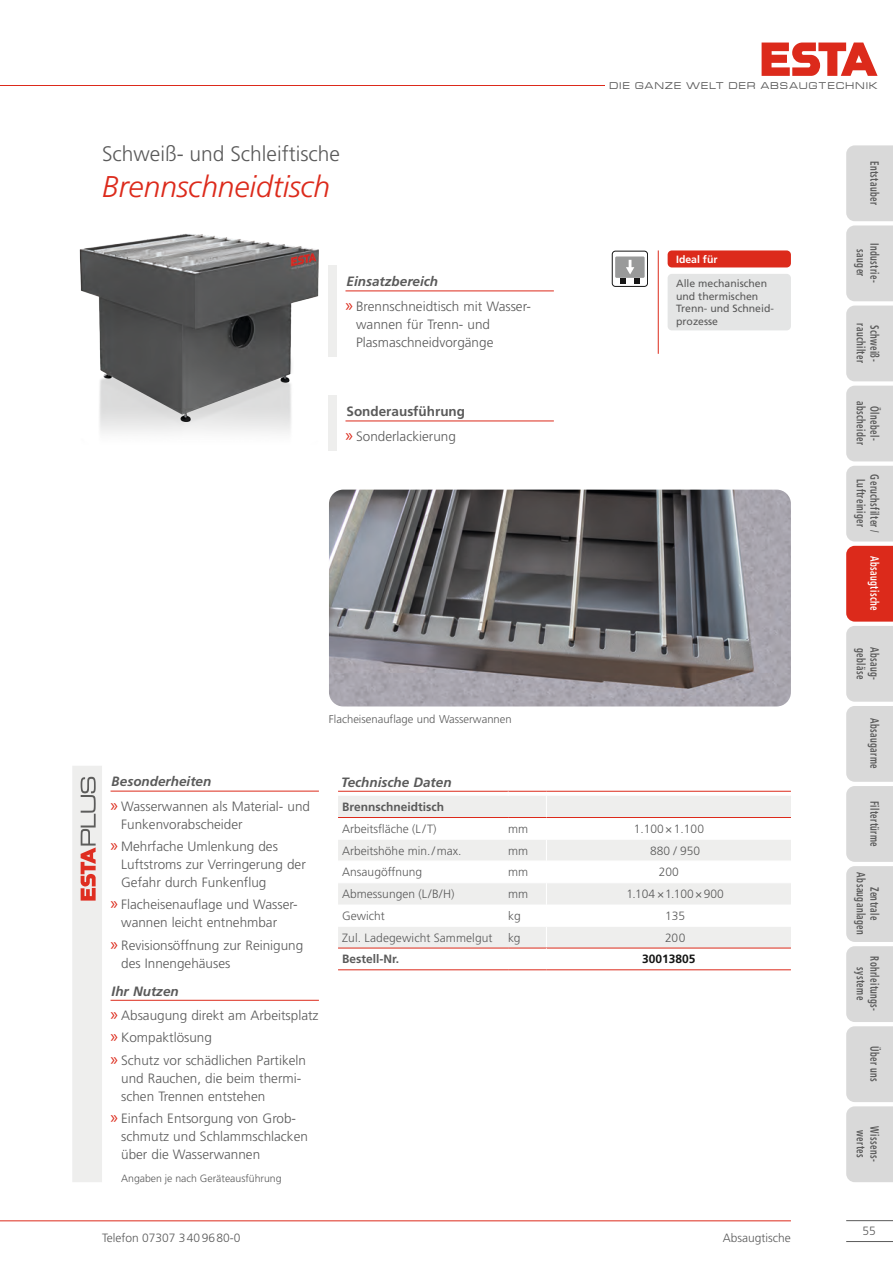
<style>
.page{position:relative;width:893px;height:1263px;background:#fff}
.page>*{position:absolute;margin:0;border:0;box-sizing:border-box;transform-origin:0 0}
.t1{font:italic 300 30px "Frutiger LT Std";letter-spacing:-.005em;color:#dc2a1b}
.t2{font:300 21px "Frutiger LT Std";color:#5a5a5a}
.t3{font:300 13.5px/18px "Frutiger LT Std";color:#5a5a5a}
.t4{font:700 13.5px/24.5px "Frutiger LT Std";color:#5a5a5a}
.t5{font:italic 700 13.5px "Frutiger LT Std";color:#5a5a5a}
.t6{font:300 12px "Frutiger LT Std";color:#5a5a5a}
.t7{font:700 condensed 12px/13.5px "Frutiger LT Std";letter-spacing:.04em;color:#5a5a5a;text-align:center;scale:.75 1}
.t8{font:700 12px "Frutiger LT Std";color:#5a5a5a}
.t9{font:700 condensed 12px "Frutiger LT Std";letter-spacing:.04em;color:#fff;scale:.75 1}
.t10{font:700 12px "Frutiger LT Std";color:#131413}
.t11{font:300 11.25px "Frutiger LT Std";color:#5a5a5a}
.t12{font:10.5px/12.6px "Frutiger LT Std";color:#5a5a5a}
.t13{font:300 10.5px "Frutiger LT Std";color:#5a5a5a}
.t14{font:700 10.5px "Frutiger LT Std";color:#fff}
.t15{font:10.2px "Microgramma D Medi Exte";letter-spacing:.15em;color:#5a5a5a;scale:.95 1}
.s1{font-weight:700;font-style:italic}
.s2{font-family:"Myriad Pro";font-weight:400;font-size:18px;color:#dc2a1b}
.s3{font-weight:300}
</style>
<div class="page">
<hr style="left:0;top:1220px;width:791px;height:1px;background:#dc2a1b">
<hr style="left:846px;top:1220px;width:47px;height:1px;background:#5a5a5a">
<hr style="left:846px;top:1241px;width:47px;height:1px;background:#5a5a5a">
<img style="left:79px;top:234px;width:250px;height:199px">
<img style="left:329px;top:490px;width:462px;height:216px">
<div style="left:612px;top:251px;width:36px;height:36px;border:1px solid #161616;border-radius:3px"></div>
<div style="left:615px;top:256px;width:30px;height:22px;background:#999a9a"></div>
<svg style="left:620px;top:260px;width:20px;height:24px"></svg>
<hr style="left:658px;top:250px;width:1px;height:104px;background:#dc2a1b">
<hr style="left:0;top:85px;width:605px;height:1px;background:#dc2a1b">
<svg style="left:762px;top:43px;width:115px;height:33px"></svg>
<svg style="left:846px;top:145px;width:47px;height:1037px;background:#dbcecd"></svg>
<div style="left:668px;top:274px;width:123px;height:56px;background:#e4e5e5;border-radius:4px"></div>
<div style="left:668px;top:250px;width:123px;height:17px;background:#dc2a1b;border-radius:4px"></div>
<svg style="left:547px;top:796px;width:244px;height:152px;fill:#eeeeed"></svg>
<hr style="left:338px;top:791px;width:170px;height:1px;background:#dc2a1b">
<hr style="left:508px;top:791px;width:38px;height:1px;background:#dc2a1b">
<hr style="left:546px;top:791px;width:245px;height:1px;background:#dc2a1b">
<hr style="left:546px;top:817px;width:245px;height:1px;background:#dc2a1b">
<hr style="left:546px;top:839px;width:245px;height:1px;background:#fff">
<hr style="left:546px;top:861px;width:245px;height:1px;background:#fff">
<hr style="left:546px;top:882px;width:245px;height:1px;background:#fff">
<hr style="left:546px;top:926px;width:245px;height:1px;background:#fff">
<hr style="left:546px;top:948px;width:245px;height:1px;background:#dc2a1b">
<svg style="left:338px;top:796px;width:209px;height:153px"></svg>
<hr style="left:338px;top:969px;width:170px;height:1px;background:#dc2a1b">
<hr style="left:508px;top:969px;width:38px;height:1px;background:#dc2a1b">
<hr style="left:546px;top:969px;width:245px;height:1px;background:#dc2a1b">
<div style="left:328px;top:396px;width:9px;height:55px;background:#eeeeed"></div>
<hr style="left:345px;top:421px;width:209px;height:1px;background:#dc2a1b">
<div style="left:328px;top:265px;width:9px;height:92px;background:#eeeeed"></div>
<hr style="left:345px;top:291px;width:209px;height:1px;background:#dc2a1b">
<svg style="left:72px;top:766px;width:30px;height:416px;background:#eae3e1"></svg>
<hr style="left:111px;top:791px;width:208px;height:1px;background:#dc2a1b">
<hr style="left:111px;top:1000px;width:208px;height:1px;background:#dc2a1b">
<h2 class="t2" style="left:102px;top:142px;width:240px">Schweiß- und Schleiftische</h2>
<h1 class="t1" style="left:102px;top:170px;width:230px">Brennschneidtisch</h1>
<p class="t15" style="left:609px;top:79px;width:284px">DIE GANZE WELT DER ABSAUGTECHNIK</p>
<p class="t7" style="left:881px;top:161px;width:60px;rotate:90deg">Entstauber</p>
<p class="t3" style="left:345px;top:270px;width:187px;line-height:24.5px"><span class="s1">Einsatzbereich<br></span><span class="s2">»</span> Brennschneidtisch mit Wasser-</p>
<p class="t3" style="left:356px;top:315px;width:139px">wannen für Trenn- und<br>Plasmaschneidvorgänge</p>
<p class="t4" style="left:345px;top:399px;width:121px">Sonderausführung <span class="s2">»</span> <span class="s3">Sonderlackierung</span></p>
<p class="t14" style="left:676px;top:253px;width:43px">Ideal für</p>
<p class="t12" style="left:676px;top:277px;width:99px">Alle mechanischen und thermischen<br>Trenn- und Schneid&shy;prozesse</p>
<p class="t11" style="left:329px;top:713px;width:184px">Flacheisenauflage und Wasserwannen</p>
<p class="t3" style="left:111px;top:770px;width:201px;line-height:24.5px"><span class="s1">Besonderheiten<br></span><span class="s2">»</span> Wasserwannen als Material- und</p>
<p class="t3" style="left:111px;top:813px;width:169px;line-height:22.2px;text-indent:11px">Funkenvorabscheider<br><span class="s2">»</span> Mehrfache Umlenkung des</p>
<p class="t3" style="left:121px;top:856px;width:186px">Luftstroms zur Verringerung der<br>Gefahr durch Funkenflug</p>
<p class="t3" style="left:121px;top:896px;width:178px;text-indent:-11px"><span class="s2">»</span> Flacheisenauflage und Wasser&shy;wannen leicht entnehmbar</p>
<p class="t3" style="left:121px;top:936px;width:184px;text-indent:-11px"><span class="s2">»</span> Revisionsöffnung zur Reinigung des Innengehäuses</p>
<p class="t3" style="left:111px;top:979px;width:210px;line-height:24.5px"><span class="s1">Ihr Nutzen<br></span><span class="s2">»</span> Absaugung direkt am Arbeitsplatz</p>
<p class="t3" style="left:111px;top:1027px;width:197px;line-height:22.2px"><span class="s2">»</span> Kompaktlösung<br><span class="s2">»</span> Schutz vor schädlichen Partikeln</p>
<p class="t3" style="left:121px;top:1069px;width:182px">und Rauchen, die beim thermi&shy;schen Trennen entstehen</p>
<p class="t3" style="left:121px;top:1109px;width:188px;text-indent:-11px"><span class="s2">»</span> Einfach Entsorgung von Grob&shy;schmutz und Schlammschlacken über die Wasserwannen</p>
<p class="t13" style="left:121px;top:1172px;width:162px">Angaben je nach Geräteausführung</p>
<p class="t5" style="left:341px;top:774px;width:112px">Technische Daten</p>
<p class="t8" style="left:342px;top:800px;width:103px">Brennschneidtisch</p>
<p class="t6" style="left:342px;top:822px;width:96px">Arbeitsfläche (L /T)</p>
<p class="t6" style="left:508px;top:822px;width:21px">mm</p>
<p class="t6" style="left:634px;top:822px;width:72px">1.100×1.100</p>
<p class="t6" style="left:342px;top:844px;width:121px">Arbeitshöhe min./max.</p>
<p class="t6" style="left:508px;top:844px;width:21px">mm</p>
<p class="t6" style="left:650px;top:844px;width:52px">880 / 950</p>
<p class="t6" style="left:342px;top:865px;width:81px">Ansaugöffnung</p>
<p class="t6" style="left:508px;top:865px;width:21px">mm</p>
<p class="t6" style="left:659px;top:865px;width:22px">200</p>
<p class="t6" style="left:342px;top:887px;width:114px">Abmessungen (L/B/H)</p>
<p class="t6" style="left:508px;top:887px;width:21px">mm</p>
<p class="t6" style="left:627px;top:887px;width:99px">1.104 ×1.100×900</p>
<p class="t6" style="left:342px;top:909px;width:44px">Gewicht</p>
<p class="t6" style="left:508px;top:909px;width:14px">kg</p>
<p class="t6" style="left:665px;top:909px;width:22px">135</p>
<p class="t6" style="left:342px;top:931px;width:152px">Zul. Ladegewicht Sammelgut</p>
<p class="t6" style="left:508px;top:931px;width:14px">kg</p>
<p class="t6" style="left:665px;top:931px;width:22px">200</p>
<p class="t8" style="left:342px;top:952px;width:58px">Bestell-Nr.</p>
<p class="t10" style="left:642px;top:952px;width:55px">30013805</p>
<p class="t6" style="left:102px;top:1231px;width:140px">Telefon 07307 3409680-0</p>
<p class="t6" style="left:723px;top:1231px;width:70px">Absaugtische</p>
<p class="t7" style="left:881px;top:243px;width:54px;rotate:90deg">Industrie&shy;sauger</p>
<p class="t7" style="left:868px;top:323px;width:54px;rotate:90deg">rauchilter</p>
<p class="t7" style="left:881px;top:325px;width:50px;rotate:90deg">Schweiß-</p>
<p class="t7" style="left:881px;top:401px;width:60px;rotate:90deg">Ölnebel&shy;abscheider</p>
<p class="t7" style="left:881px;top:474px;width:78px;rotate:90deg">Geruchsfilter /<br>Luftreiniger</p>
<p class="t9" style="left:882px;top:556px;width:74px;rotate:90deg">Absaugtische</p>
<p class="t7" style="left:868px;top:648px;width:43px;rotate:90deg">gebläse</p>
<p class="t7" style="left:881px;top:647px;width:45px;rotate:90deg">Absaug-</p>
<p class="t7" style="left:881px;top:718px;width:69px;rotate:90deg">Absaugarme</p>
<p class="t7" style="left:881px;top:801px;width:63px;rotate:90deg">Filtertürme</p>
<p class="t7" style="left:881px;top:872px;width:85px;rotate:90deg">Zentrale<br>Absauganlagen</p>
<p class="t7" style="left:881px;top:956px;width:75px;rotate:90deg">Rohrleitungs&shy;systeme</p>
<p class="t7" style="left:881px;top:1046px;width:49px;rotate:90deg">Über uns</p>
<p class="t7" style="left:868px;top:1130px;width:38px;rotate:90deg">wertes</p>
<p class="t7" style="left:881px;top:1126px;width:48px;rotate:90deg">Wissens-</p>
<p class="t6" style="left:863px;top:1224px;width:15px">55</p>
</div>
